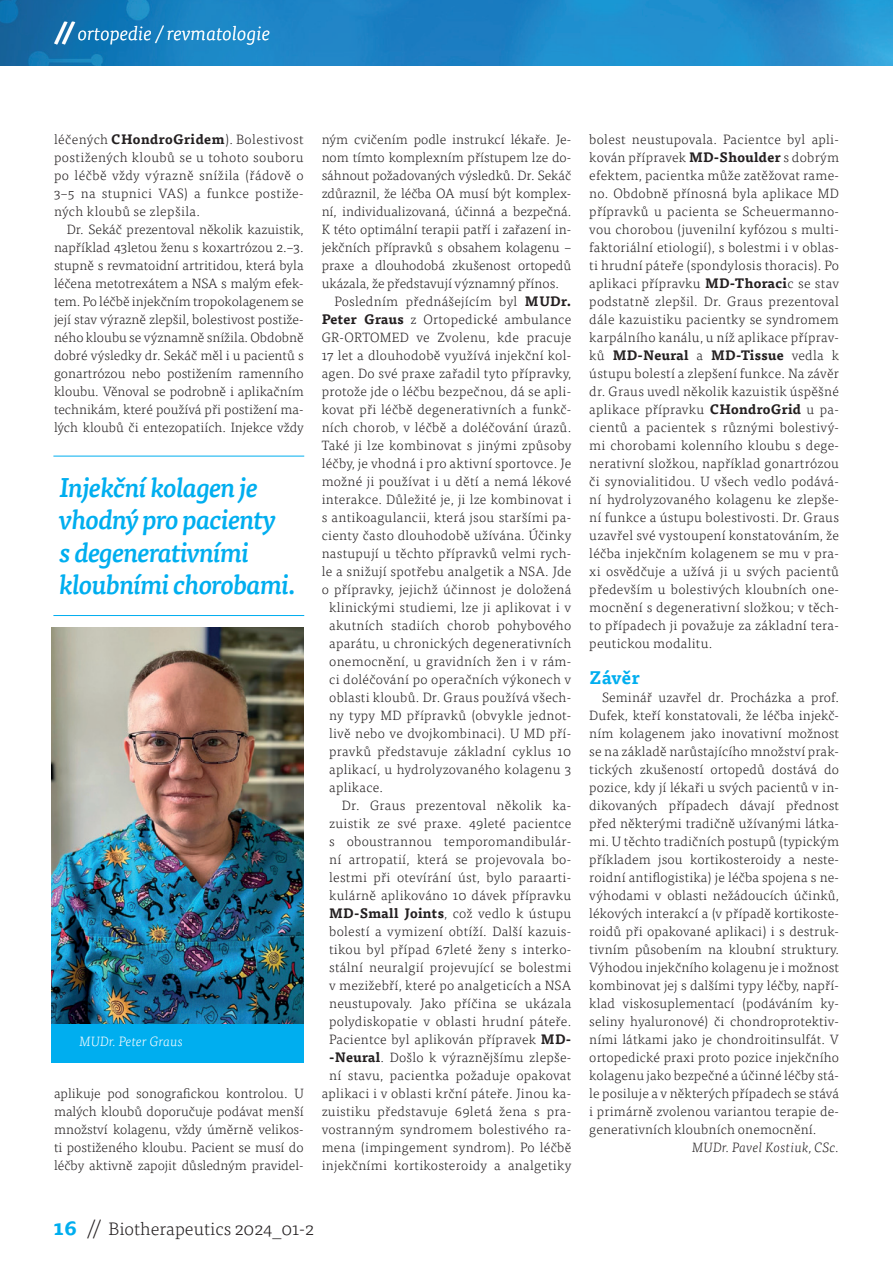
<style>
.page{position:relative;width:893px;height:1263px;background:#fff}
.page>*{position:absolute;margin:0;border:0;box-sizing:border-box;transform-origin:0 0}
.t1{font:italic 500 27px/32.4px "Tisa Pro";letter-spacing:-.03em;color:#00aeef}
.t2{font:italic 300 19.5px "Tisa Pro";color:#fff}
.t3{font:300 18px "Tisa Pro";color:#231f20}
.t4{font:700 18px "Tisa Pro";letter-spacing:.015em;color:#00aeef}
.t5{font:300 13.5px/18px "Tisa Pro";letter-spacing:.02em;color:#231f20;text-align:justify}
.t6{font:300 13.5px "Tisa Pro";color:#231f20}
.t7{font:italic 300 13.5px "Tisa Pro";letter-spacing:.02em;color:#231f20}
.t8{font:italic 300 13.5px "Tisa Pro";letter-spacing:.01em;color:#fff}
.s1{font-weight:700;font-size:24px}
.s2{font-weight:700}
.s3{font-weight:700;font-size:21px;color:#00aeef}
.s4{font-size:21px}
</style>
<div class="page">
<img style="left:0;top:0;width:893px;height:65px">
<img style="left:51px;top:627px;width:253px;height:397px">
<div style="left:51px;top:1024px;width:253px;height:39px;background:#00aeef"></div>
<hr style="left:53px;top:456px;width:251px;height:1px;background:#00aeef">
<hr style="left:53px;top:615px;width:251px;height:1px;background:#00aeef">
<h2 class="t2" style="left:55px;top:20px;width:217px"><span class="s1">//</span> ortopedie / revmatologie</h2>
<p class="t5" style="left:54px;top:130px;width:251px">léčených <span class="s2">CHondroGridem</span>). Bolestivost postižených kloubů se u tohoto souboru po léčbě vždy výrazně snížila (řádově o 3–5 na stupnici VAS) a funkce postiže&shy;ných kloubů se zlepšila.</p>
<p class="t5" style="left:54px;top:220px;width:251px;text-indent:13px">Dr. Sekáč prezentoval několik kazuistik, například 43letou ženu s koxartrózou 2.–3. stupně s revmatoidní artritidou, která byla léčena metotrexátem a NSA s malým efek&shy;tem. Po léčbě injekčním tropokolagenem se její stav výrazně zlepšil, bolestivost postiže&shy;ného kloubu se významně snížila. Obdobně dobré výsledky dr. Sekáč měl i u pacientů s gonartrózou nebo postižením ramenního kloubu. Věnoval se podrobně i aplikačním technikám, které používá při postižení ma&shy;lých kloubů či entezopatiích. Injekce vždy</p>
<h1 class="t1" style="left:59px;top:470px;width:238px">Injekční kolagen je vhodný pro pacienty<br>s degenerativními kloubními chorobami.</h1>
<p class="t8" style="left:79px;top:1032px;width:105px">MUDr. Peter Graus</p>
<p class="t5" style="left:54px;top:1084px;width:251px">aplikuje pod sonografickou kontrolou. U malých kloubů doporučuje podávat menší množství kolagenu, vždy úměrně velikos&shy;ti postiženého kloubu. Pacient se musí do léčby aktivně zapojit důsledným pravidel-</p>
<p class="t6" style="left:322px;top:130px;width:251px">ným cvičením podle instrukcí lékaře. Je-</p>
<p class="t6" style="left:322px;top:148px;width:251px">nom tímto komplexním přístupem lze do-</p>
<p class="t6" style="left:322px;top:166px;width:251px">sáhnout požadovaných výsledků. Dr. Sekáč</p>
<p class="t6" style="left:322px;top:184px;width:251px">zdůraznil, že léčba OA musí být komplex-</p>
<p class="t6" style="left:322px;top:202px;width:251px">ní, individualizovaná, účinná a bezpečná.</p>
<p class="t6" style="left:322px;top:220px;width:251px">K této optimální terapii patří i zařazení in-</p>
<p class="t6" style="left:322px;top:238px;width:251px">jekčních přípravků s obsahem kolagenu –</p>
<p class="t6" style="left:322px;top:256px;width:251px">praxe a dlouhodobá zkušenost ortopedů</p>
<p class="t6" style="left:322px;top:274px;width:239px">ukázala, že představují významný přínos.</p>
<p class="t5" style="left:334px;top:292px;width:238px">Posledním přednášejícím byl <span class="s2">MUDr.</span></p>
<p class="t5" style="left:322px;top:310px;width:251px"><span class="s2">Peter Graus</span> z Ortopedické ambulance</p>
<p class="t5" style="left:322px;top:328px;width:251px">GR-ORTOMED ve Zvolenu, kde pracuje</p>
<p class="t5" style="left:322px;top:346px;width:251px">17 let a dlouhodobě využívá injekční kol-</p>
<p class="t5" style="left:322px;top:364px;width:251px">agen. Do své praxe zařadil tyto přípravky,</p>
<p class="t5" style="left:322px;top:382px;width:251px">protože jde o léčbu bezpečnou, dá se apli-</p>
<p class="t5" style="left:322px;top:400px;width:251px">kovat při léčbě degenerativních a funkč-</p>
<p class="t5" style="left:322px;top:418px;width:251px">ních chorob, v léčbě a doléčování úrazů.</p>
<p class="t5" style="left:322px;top:436px;width:251px">Také ji lze kombinovat s jinými způsoby</p>
<p class="t5" style="left:322px;top:454px;width:251px">léčby, je vhodná i pro aktivní sportovce. Je</p>
<p class="t5" style="left:322px;top:472px;width:251px">možné ji používat i u dětí a nemá lékové</p>
<p class="t5" style="left:322px;top:490px;width:251px">interakce. Důležité je, ji lze kombinovat i</p>
<p class="t5" style="left:322px;top:508px;width:251px">s antikoagulancii, která jsou staršími pa-</p>
<p class="t5" style="left:322px;top:526px;width:251px">cienty často dlouhodobě užívána. Účinky</p>
<p class="t5" style="left:322px;top:544px;width:251px">nastupují u těchto přípravků velmi rych-</p>
<p class="t5" style="left:322px;top:562px;width:251px">le a snižují spotřebu analgetik a NSA. Jde</p>
<p class="t5" style="left:322px;top:580px;width:251px">o přípravky, jejichž účinnost je doložená</p>
<p class="t5" style="left:329px;top:598px;width:244px">klinickými studiemi, lze ji aplikovat i v</p>
<p class="t5" style="left:329px;top:615px;width:244px">akutních stadiích chorob pohybového</p>
<p class="t5" style="left:329px;top:633px;width:244px">aparátu, u chronických degenerativních</p>
<p class="t5" style="left:329px;top:651px;width:244px">onemocnění, u gravidních žen i v rám-</p>
<p class="t5" style="left:329px;top:669px;width:244px">ci doléčování po operačních výkonech v</p>
<p class="t5" style="left:329px;top:687px;width:244px">oblasti kloubů. Dr. Graus používá všech-</p>
<p class="t5" style="left:329px;top:705px;width:244px">ny typy MD přípravků (obvykle jednot-</p>
<p class="t5" style="left:329px;top:723px;width:244px">livě nebo ve dvojkombinaci). U MD pří-</p>
<p class="t5" style="left:329px;top:741px;width:244px">pravků představuje základní cyklus 10</p>
<p class="t5" style="left:329px;top:759px;width:244px">aplikací, u hydrolyzovaného kolagenu 3</p>
<p class="t5" style="left:329px;top:777px;width:56px">aplikace.</p>
<p class="t5" style="left:342px;top:795px;width:231px">Dr. Graus prezentoval několik ka-</p>
<p class="t5" style="left:329px;top:813px;width:244px">zuistik ze své praxe. 49leté pacientce</p>
<p class="t5" style="left:329px;top:831px;width:244px">s oboustrannou temporomandibulár-</p>
<p class="t5" style="left:329px;top:849px;width:244px">ní artropatií, která se projevovala bo-</p>
<p class="t5" style="left:329px;top:867px;width:244px">lestmi při otevírání úst, bylo paraarti-</p>
<p class="t5" style="left:329px;top:885px;width:244px">kulárně aplikováno 10 dávek přípravku</p>
<p class="t5" style="left:329px;top:903px;width:244px"><span class="s2">MD-Small Joints</span>, což vedlo k ústupu</p>
<p class="t5" style="left:329px;top:921px;width:244px">bolestí a vymizení obtíží. Další kazuis-</p>
<p class="t5" style="left:329px;top:939px;width:244px">tikou byl případ 67leté ženy s interko-</p>
<p class="t5" style="left:329px;top:957px;width:244px">stální neuralgií projevující se bolestmi</p>
<p class="t5" style="left:329px;top:975px;width:244px">v mezižebří, které po analgeticích a NSA</p>
<p class="t5" style="left:329px;top:993px;width:244px">neustupovaly. Jako příčina se ukázala</p>
<p class="t5" style="left:329px;top:1011px;width:244px">polydiskopatie v oblasti hrudní páteře.</p>
<p class="t5" style="left:329px;top:1029px;width:244px">Pacientce byl aplikován přípravek <span class="s2">MD-</span></p>
<p class="t5" style="left:329px;top:1047px;width:244px"><span class="s2">-Neural</span>. Došlo k výraznějšímu zlepše-</p>
<p class="t5" style="left:329px;top:1065px;width:244px">ní stavu, pacientka požaduje opakovat</p>
<p class="t5" style="left:322px;top:1083px;width:251px">aplikaci i v oblasti krční páteře. Jinou ka-</p>
<p class="t5" style="left:322px;top:1101px;width:251px">zuistiku představuje 69letá žena s pra-</p>
<p class="t5" style="left:322px;top:1119px;width:251px">vostranným syndromem bolestivého ra-</p>
<p class="t5" style="left:322px;top:1137px;width:251px">mena (impingement syndrom). Po léčbě</p>
<p class="t5" style="left:322px;top:1155px;width:251px">injekčními kortikosteroidy a analgetiky</p>
<p class="t5" style="left:589px;top:129px;width:251px">bolest neustupovala. Pacientce byl apli&shy;kován přípravek <span class="s2">MD-Shoulder</span> s dobrým efektem, pacientka může zatěžovat rame&shy;no. Obdobně přínosná byla aplikace MD přípravků u pacienta se Scheuermanno&shy;vou chorobou (juvenilní kyfózou s multi&shy;faktoriální etiologií), s bolestmi i v oblas&shy;ti hrudní páteře (spondylosis thoracis). Po aplikaci přípravku <span class="s2">MD-Thoraci</span>c se stav podstatně zlepšil. Dr. Graus prezentoval dále kazuistiku pacientky se syndromem karpálního kanálu, u níž aplikace příprav&shy;ků <span class="s2">MD-Neural</span> a <span class="s2">MD-Tissue</span> vedla k ústupu bolestí a zlepšení funkce. Na závěr dr. Graus uvedl několik kazuistik úspěšné aplikace přípravku <span class="s2">CHondroGrid</span> u pa&shy;cientů a pacientek s různými bolestivý&shy;mi chorobami kolenního kloubu s dege&shy;nerativní složkou, například gonartrózou či synovialitidou. U všech vedlo podává&shy;ní hydrolyzovaného kolagenu ke zlepše&shy;ní funkce a ústupu bolestivosti. Dr. Graus uzavřel své vystoupení konstatováním, že léčba injekčním kolagenem se mu v pra&shy;xi osvědčuje a užívá ji u svých pacientů především u bolestivých kloubních one&shy;mocnění s degenerativní složkou; v těch&shy;to případech ji považuje za základní tera&shy;peutickou modalitu.</p>
<h3 class="t4" style="left:589px;top:663px;width:52px">Závěr</h3>
<p class="t5" style="left:589px;top:688px;width:251px;text-indent:13px">Seminář uzavřel dr. Procházka a prof.<br>Dufek, kteří konstatovali, že léčba injekč&shy;ním kolagenem jako inovativní možnost se na základě narůstajícího množství prak&shy;tických zkušeností ortopedů dostává do pozice, kdy jí lékaři u svých pacientů v in&shy;dikovaných případech dávají přednost před některými tradičně užívanými látka&shy;mi. U těchto tradičních postupů (typickým příkladem jsou kortikosteroidy a neste&shy;roidní antiflogistika) je léčba spojena s ne&shy;výhodami v oblasti nežádoucích účinků, lékových interakcí a (v případě kortikoste&shy;roidů při opakované aplikaci) i s destruk&shy;tivním působením na kloubní struktury.<br>Výhodou injekčního kolagenu je i možnost kombinovat jej s dalšími typy léčby, napří&shy;klad viskosuplementací (podáváním ky&shy;seliny hyaluronové) či chondroprotektiv&shy;ními látkami jako je chondroitinsulfát. V ortopedické praxi proto pozice injekčního kolagenu jako bezpečné a účinné léčby stá&shy;le posiluje a v některých případech se stává i primárně zvolenou variantou terapie de&shy;generativních kloubních onemocnění.</p>
<p class="t7" style="left:692px;top:1138px;width:148px">MUDr. Pavel Kostiuk, CSc.</p>
<h3 class="t3" style="left:53px;top:1216px;width:262px"><span class="s3">16</span> <span class="s4">//</span> Biotherapeutics 2024_01-2</h3>
</div>
